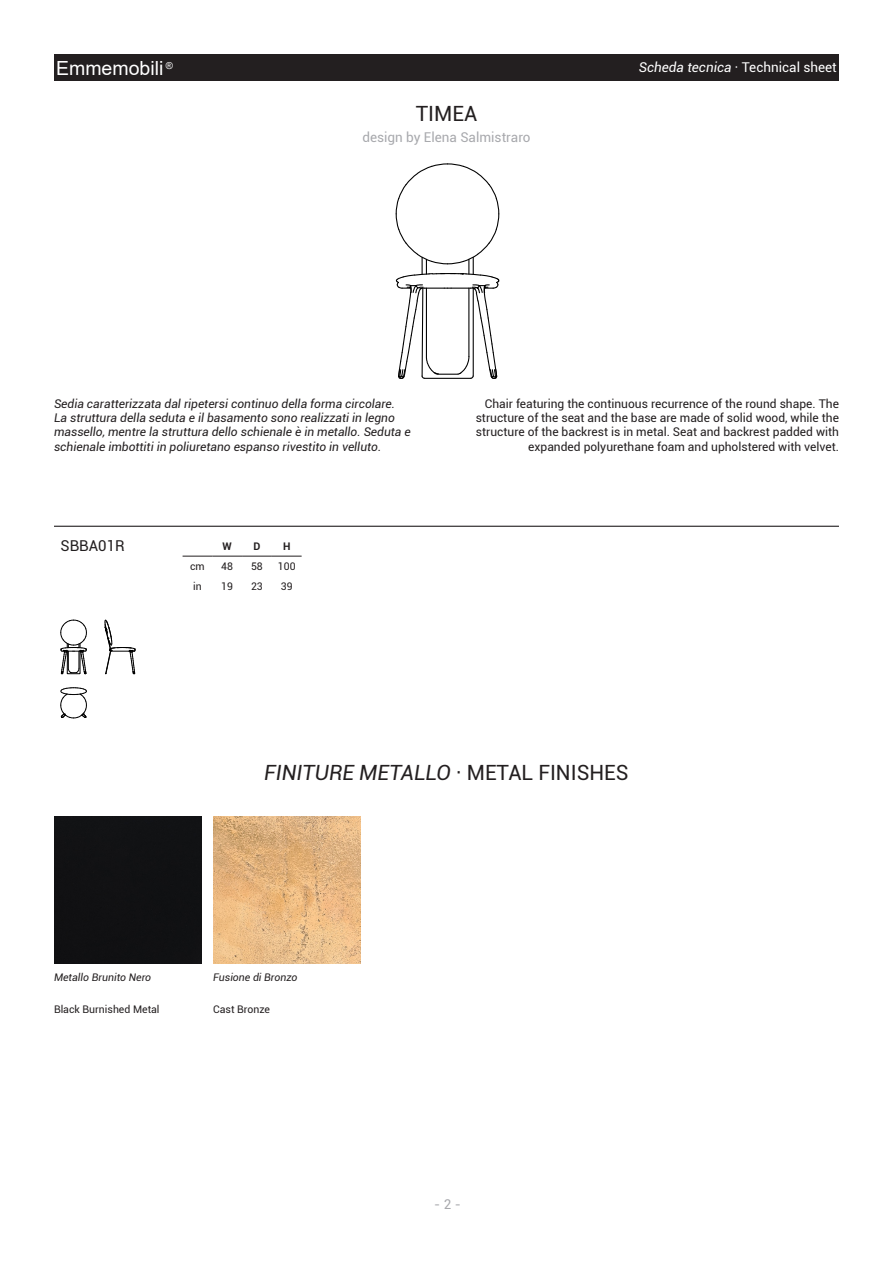
<style>
.page{position:relative;width:893px;height:1263px;background:#fff}
.page>*{position:absolute;margin:0;border:0;box-sizing:border-box;transform-origin:0 0}
.t1{font:italic 21px "Roboto";color:#231f20}
.t2{font:21px "Roboto";color:#231f20}
.t3{font:19.5px "Arial";color:#fff}
.t4{font:15px "Roboto";color:#231f20}
.t5{font:13.5px "Roboto";color:#fff}
.t6{font:13.5px "Roboto";color:#a8a9ad}
.t7{font:italic 12px/14.4px "Roboto";color:#231f20}
.t8{font:12px/14.4px "Roboto";color:#231f20;text-align:right}
.t9{font:10.5px "Roboto";color:#231f20}
.t10{font:italic 10.5px "Roboto";color:#231f20}
.t11{font:700 10.5px "Roboto";color:#231f20}
.s1{font-style:italic}
.s2{font-style:normal}
</style>
<div class="page">
<div style="left:54px;top:54px;width:785px;height:27px;background:#231f20"></div>
<div style="left:54px;top:816px;width:147px;height:147px;background:#111113"></div>
<img style="left:213px;top:816px;width:147px;height:147px">
<svg style="left:395px;top:163px;width:105px;height:216px"></svg>
<hr style="left:54px;top:526px;width:785px;height:1px;background:#231f20">
<svg style="left:183px;top:556px;width:29px;height:1px"></svg>
<hr style="left:212px;top:556px;width:30px;height:1px;background:#231f20">
<hr style="left:242px;top:556px;width:30px;height:1px;background:#231f20">
<hr style="left:272px;top:556px;width:30px;height:1px;background:#231f20">
<svg style="left:61px;top:687px;width:26px;height:31px"></svg>
<svg style="left:105px;top:620px;width:31px;height:55px"></svg>
<svg style="left:60px;top:620px;width:27px;height:55px"></svg>
<h2 class="t3" style="left:56px;top:54px;width:118px">Emmemobili <sup>®</sup></h2>
<p class="t5" style="left:639px;top:58px;width:199px"><span class="s1">Scheda tecnica</span> · Technical sheet</p>
<p class="t2" style="left:416px;top:99px;width:63px">TIMEA</p>
<p class="t6" style="left:362px;top:128px;width:170px">design by Elena Salmistraro</p>
<p class="t7" style="left:54px;top:396px;width:358px">Sedia caratterizzata dal ripetersi continuo della forma circolare.<br>La struttura della seduta e il basamento sono realizzati in legno massello, mentre la struttura dello schienale è in metallo. Seduta e schienale imbottiti in poliuretano espanso rivestito in velluto.</p>
<p class="t8" style="left:476px;top:396px;width:365px">Chair featuring the continuous recurrence of the round shape. The structure of the seat and the base are made of solid wood, while the structure of the backrest is in metal. Seat and backrest padded with expanded polyurethane foam and upholstered with velvet.</p>
<p class="t4" style="left:61px;top:535px;width:66px">SBBA01R</p>
<p class="t11" style="left:223px;top:539px;width:11px">W</p>
<p class="t11" style="left:253px;top:539px;width:8px">D</p>
<p class="t11" style="left:283px;top:539px;width:9px">H</p>
<p class="t9" style="left:190px;top:559px;width:16px">cm</p>
<p class="t9" style="left:221px;top:559px;width:13px">48</p>
<p class="t9" style="left:251px;top:559px;width:13px">58</p>
<p class="t9" style="left:278px;top:559px;width:19px">100</p>
<p class="t9" style="left:193px;top:579px;width:10px">in</p>
<p class="t9" style="left:221px;top:579px;width:13px">19</p>
<p class="t9" style="left:251px;top:579px;width:13px">23</p>
<p class="t9" style="left:281px;top:579px;width:13px">39</p>
<p class="t1" style="left:264px;top:758px;width:366px">FINITURE METALLO <span class="s2">· METAL FINISHES</span></p>
<p class="t10" style="left:54px;top:969px;width:99px">Metallo Brunito Nero</p>
<p class="t9" style="left:54px;top:1002px;width:107px">Black Burnished Metal</p>
<p class="t10" style="left:213px;top:969px;width:86px">Fusione di Bronzo</p>
<p class="t9" style="left:213px;top:1002px;width:58px">Cast Bronze</p>
<p class="t6" style="left:434px;top:1195px;width:28px">- 2 -</p>
</div>
